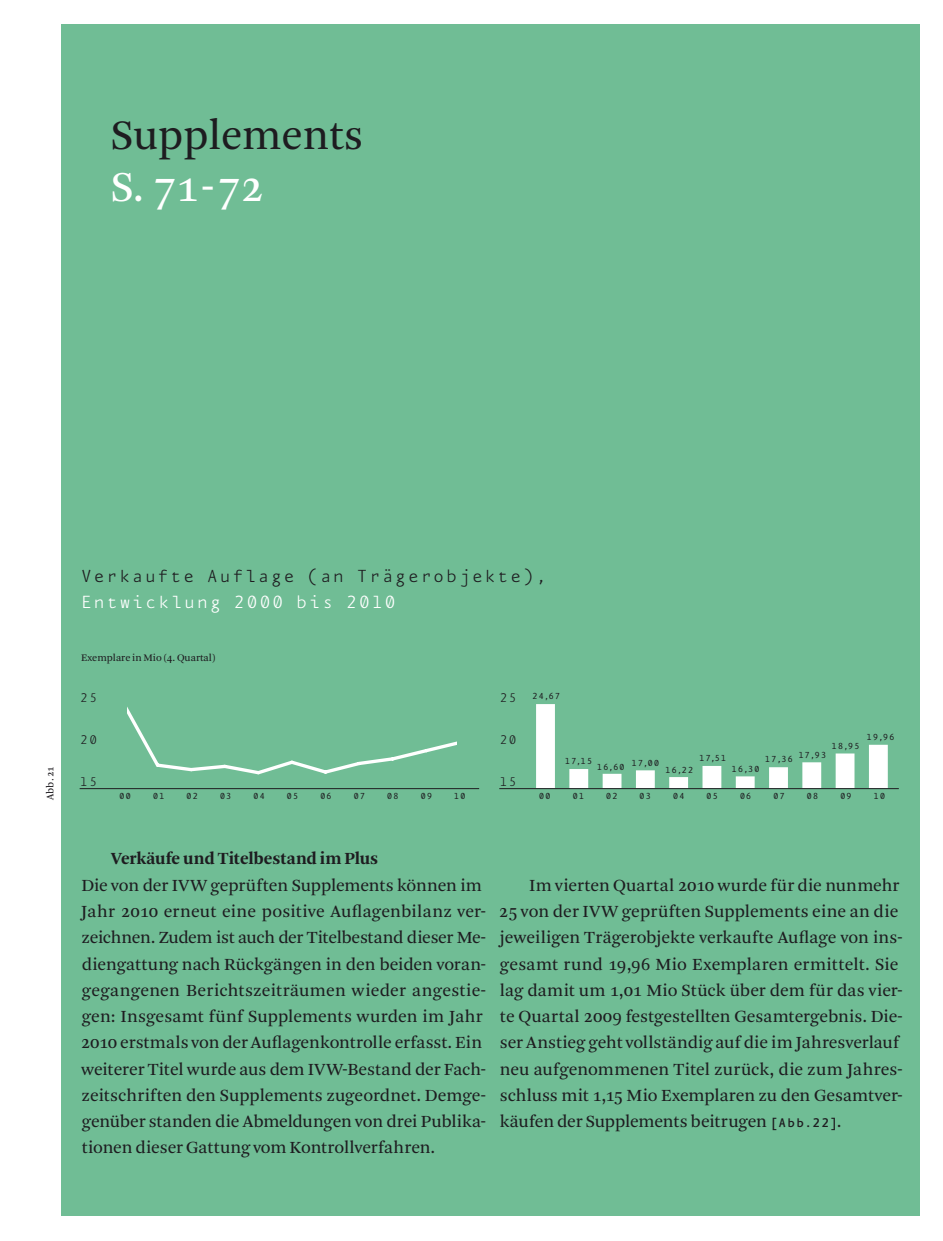
<style>
.page{position:relative;width:943px;height:1241px;background:#fff}
.page>*{position:absolute;margin:0;border:0;box-sizing:border-box;transform-origin:0 0}
.t1{font:44.45px "Arnhem Blond";color:#fff}
.t2{font:43.75px "Arnhem Blond";letter-spacing:-.005em;color:#1e1c20}
.t3{font:300 21.18px "Eureka Mono";letter-spacing:.01em;color:#fff}
.t4{font:300 21px "Eureka Mono";letter-spacing:.01em;color:#1e1c20}
.t5{font:17.85px/26.2px "Arnhem Blond";color:#1e1c20}
.t6{font:700 17.85px "Arnhem";letter-spacing:-.005em;color:#1e1c20}
.t7{font:300 15.05px "Eureka Mono";color:#1e1c20}
.t8{font:10.5px "Eureka Mono";color:#1e1c20}
.t9{font:10.5px "Arnhem Blond";color:#1e1c20}
.s1{font-family:"Eureka Mono";font-weight:500;font-size:15.05px}
</style>
<div class="page">
<div style="left:61px;top:25px;width:858px;height:1190px;background:#70bd95"></div>
<svg style="left:127px;top:707px;width:330px;height:68px"></svg>
<div style="left:536px;top:704px;width:19px;height:84px;background:#fff;border:2px solid #fff"></div>
<div style="left:569px;top:769px;width:19px;height:19px;background:#fff"></div>
<div style="left:602px;top:773px;width:19px;height:15px;background:#fff;border:2px solid #fff"></div>
<div style="left:636px;top:770px;width:18px;height:18px;background:#fff"></div>
<div style="left:669px;top:777px;width:19px;height:11px;background:#fff;border:2px solid #fff"></div>
<div style="left:702px;top:765px;width:19px;height:23px;background:#fff;border:2px solid #fff"></div>
<div style="left:735px;top:776px;width:19px;height:12px;background:#fff;border:2px solid #fff"></div>
<div style="left:769px;top:767px;width:19px;height:21px;background:#fff;border:2px solid #fff"></div>
<div style="left:802px;top:762px;width:19px;height:26px;background:#fff;border:2px solid #fff"></div>
<div style="left:835px;top:753px;width:19px;height:35px;background:#fff;border:2px solid #fff"></div>
<div style="left:869px;top:744px;width:18px;height:44px;background:#fff"></div>
<hr style="left:80px;top:788px;width:399px;height:1px;background:#1e1c20">
<hr style="left:499px;top:788px;width:399px;height:1px;background:#1e1c20">
<h2 class="t2" style="left:111px;top:111px;width:254px">Supplements</h2>
<h1 class="t1" style="left:111px;top:163px;width:154px">S. 71-72</h1>
<p class="t9" style="left:45px;top:800px;width:35px;rotate:-90deg">Abb.21</p>
<p class="t4" style="left:80px;top:565px;width:469px">Verkaufte Auflage (an Trägerobjekte),</p>
<p class="t3" style="left:80px;top:591px;width:318px">Entwicklung 2000 bis 2010</p>
<p class="t9" style="left:81px;top:651px;width:136px">Exemplare in Mio (4. Quartal)</p>
<p class="t7" style="left:80px;top:690px;width:20px">25</p>
<p class="t7" style="left:80px;top:732px;width:20px">20</p>
<p class="t7" style="left:80px;top:774px;width:20px">15</p>
<p class="t7" style="left:499px;top:690px;width:20px">25</p>
<p class="t7" style="left:499px;top:732px;width:20px">20</p>
<p class="t7" style="left:499px;top:774px;width:20px">15</p>
<p class="t8" style="left:532px;top:691px;width:30px">24,67</p>
<p class="t8" style="left:831px;top:740px;width:30px">18,95</p>
<p class="t8" style="left:764px;top:752px;width:64px">17,36 17,93</p>
<p class="t8" style="left:698px;top:752px;width:30px">17,51</p>
<p class="t8" style="left:564px;top:755px;width:30px">17,15</p>
<p class="t8" style="left:596px;top:759px;width:65px">16,60 17,00</p>
<p class="t8" style="left:665px;top:764px;width:30px">16,22</p>
<p class="t8" style="left:731px;top:763px;width:30px">16,30</p>
<p class="t8" style="left:866px;top:731px;width:30px">19,96</p>
<p class="t8" style="left:119px;top:790px;width:14px">00</p>
<p class="t8" style="left:152px;top:790px;width:14px">01</p>
<p class="t8" style="left:186px;top:790px;width:14px">02</p>
<p class="t8" style="left:219px;top:790px;width:14px">03</p>
<p class="t8" style="left:253px;top:790px;width:14px">04</p>
<p class="t8" style="left:286px;top:790px;width:14px">05</p>
<p class="t8" style="left:320px;top:790px;width:14px">06</p>
<p class="t8" style="left:353px;top:790px;width:14px">07</p>
<p class="t8" style="left:386px;top:790px;width:14px">08</p>
<p class="t8" style="left:420px;top:790px;width:14px">09</p>
<p class="t8" style="left:453px;top:790px;width:14px">10</p>
<p class="t8" style="left:538px;top:790px;width:14px">00</p>
<p class="t8" style="left:572px;top:790px;width:14px">01</p>
<p class="t8" style="left:605px;top:790px;width:14px">02</p>
<p class="t8" style="left:639px;top:790px;width:14px">03</p>
<p class="t8" style="left:672px;top:790px;width:14px">04</p>
<p class="t8" style="left:706px;top:790px;width:14px">05</p>
<p class="t8" style="left:739px;top:790px;width:14px">06</p>
<p class="t8" style="left:772px;top:790px;width:14px">07</p>
<p class="t8" style="left:806px;top:790px;width:14px">08</p>
<p class="t8" style="left:839px;top:790px;width:14px">09</p>
<p class="t8" style="left:873px;top:790px;width:14px">10</p>
<p class="t6" style="left:111px;top:849px;width:268px">Verkäufe und Titelbestand im Plus</p>
<p class="t5" style="left:81px;top:872px;width:407px">Die von der IVW geprüften Supplements können im Jahr 2010 erneut eine positive Auflagenbilanz ver&shy;zeichnen. Zudem ist auch der Titelbestand dieser Me&shy;diengattung nach Rückgängen in den beiden voran&shy;gegangenen Berichtszeiträumen wieder angestie&shy;gen: Insgesamt fünf Supplements wurden im Jahr 2010 erstmals von der Auflagenkontrolle erfasst. Ein weiterer Titel wurde aus dem IVW-Bestand der Fach&shy;zeitschriften den Supplements zugeordnet. Demge&shy;genüber standen die Abmeldungen von drei Publika&shy;tionen dieser Gattung vom Kontrollverfahren.</p>
<p class="t5" style="left:499px;top:872px;width:405px;text-indent:30px">Im vierten Quartal 2010 wurde für die nunmehr 25 von der IVW geprüften Supplements eine an die jeweiligen Trägerobjekte verkaufte Auflage von ins&shy;gesamt rund 19,96 Mio Exemplaren ermittelt. Sie lag damit um 1,01 Mio Stück über dem für das vier&shy;te Quartal 2009 festgestellten Gesamtergebnis. Die&shy;ser Anstieg geht vollständig auf die im Jahresverlauf neu aufgenommenen Titel zurück, die zum Jahres&shy;schluss mit 1,15 Mio Exemplaren zu den Gesamtver&shy;käufen der Supplements beitrugen <span class="s1">[Abb.22]</span>.</p>
</div>
